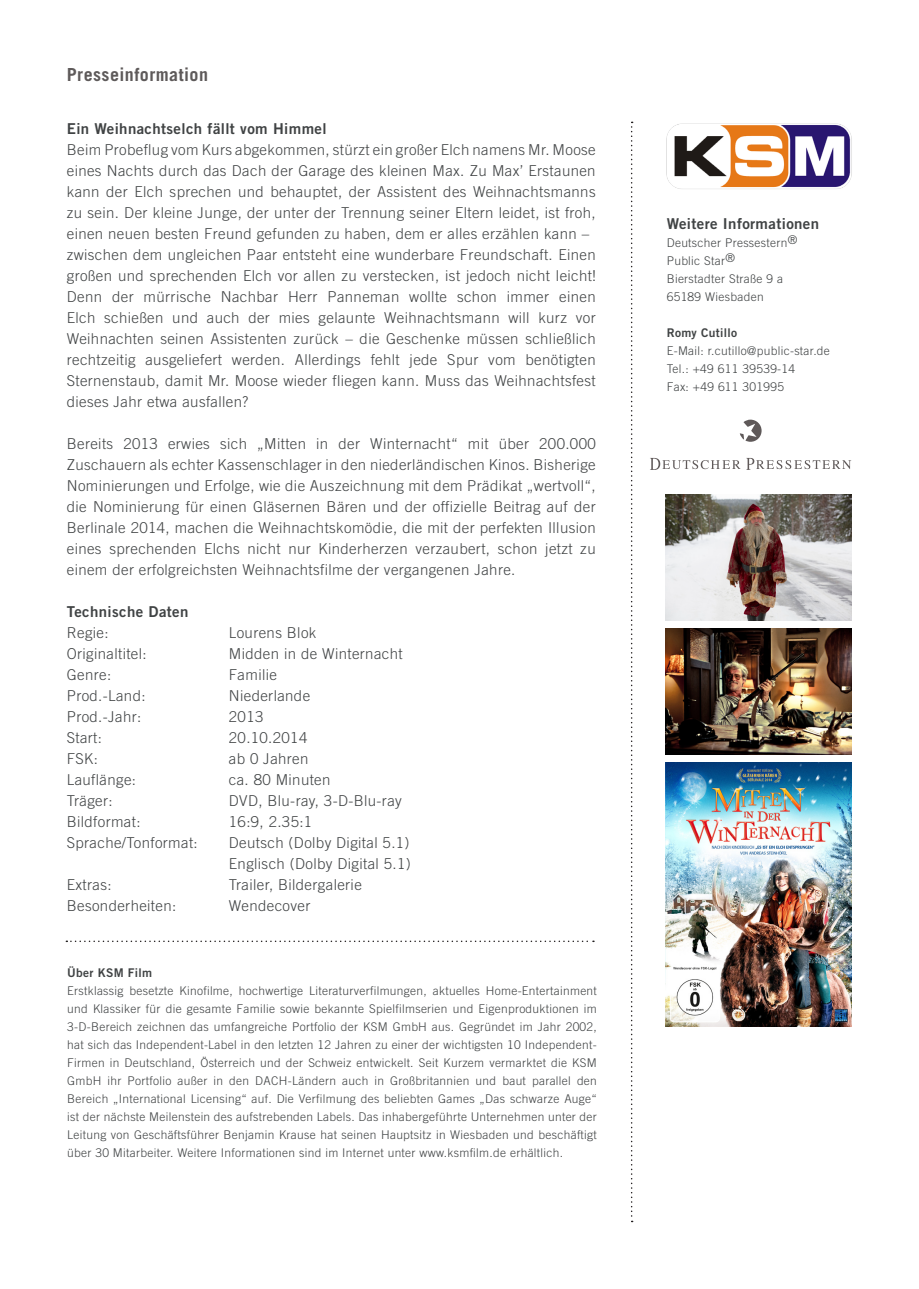
<style>
.page{position:relative;width:919px;height:1289px;background:#fff}
.page>*{position:absolute;margin:0;border:0;box-sizing:border-box;transform-origin:0 0}
.t1{font:700 18px "Trade Gothic LT";letter-spacing:.025em;color:#5e5a5a}
.t2{font:300 15px/21px "Trade Gothic LT";letter-spacing:.025em;color:#404344;text-align:justify}
.t3{font:15px "Trade Gothic LT Bold Two";letter-spacing:.025em;color:#404344}
.t4{font:300 12px/18px "Trade Gothic LT";letter-spacing:.025em;color:#404344}
.t5{font:12px "Trade Gothic LT Bold Two";letter-spacing:.025em;color:#404344}
.s1{font-family:"Trade Gothic LT Bold Two";font-weight:400}
</style>
<div class="page">
<svg style="left:631px;top:122px;width:1px;height:1100px"></svg>
<img style="left:666px;top:123px;width:186px;height:66px">
<svg style="left:739px;top:419px;width:22px;height:23px"></svg>
<svg style="left:650px;top:458px;width:90px;height:12px"></svg>
<svg style="left:746px;top:458px;width:105px;height:12px"></svg>
<svg style="left:66px;top:940px;width:528px;height:2px"></svg>
<img style="left:665px;top:494px;width:186px;height:126px">
<img style="left:665px;top:628px;width:186px;height:126px">
<img style="left:665px;top:762px;width:186px;height:264px">
<p class="t1" style="left:67px;top:63px;width:143px">Presseinformation</p>
<p class="t3" style="left:67px;top:119px;width:261px">Ein Weihnachtselch fällt vom Himmel</p>
<p class="t2" style="left:67px;top:139px;width:530px">Beim Probeflug vom Kurs abgekommen, stürzt ein großer Elch namens Mr. Moose eines Nachts durch das Dach der Garage des kleinen Max. Zu Max’ Erstaunen kann der Elch sprechen und behauptet, der Assistent des Weihnachtsmanns zu sein. Der kleine Junge, der unter der Trennung seiner Eltern leidet, ist froh, einen neuen besten Freund gefunden zu haben, dem er alles erzählen kann –</p>
<p class="t2" style="left:67px;top:244px;width:530px">zwischen dem ungleichen Paar entsteht eine wunderbare Freundschaft. Einen großen und sprechenden Elch vor allen zu verstecken, ist jedoch nicht leicht!<br>Denn der mürrische Nachbar Herr Panneman wollte schon immer einen Elch schießen und auch der mies gelaunte Weihnachtsmann will kurz vor Weihnachten seinen Assistenten zurück – die Geschenke müssen schließlich rechtzeitig ausgeliefert werden. Allerdings fehlt jede Spur vom benötigten Sternenstaub, damit Mr. Moose wieder fliegen kann. Muss das Weihnachtsfest dieses Jahr etwa ausfallen?</p>
<p class="t2" style="left:67px;top:433px;width:530px">Bereits 2013 erwies sich „Mitten in der Winternacht“ mit über 200.000<br>Zuschauern als echter Kassenschlager in den niederländischen Kinos. Bisherige Nominierungen und Erfolge, wie die Auszeichnung mit dem Prädikat „wertvoll“, die Nominierung für einen Gläsernen Bären und der offizielle Beitrag auf der Berlinale 2014, machen die Weihnachtskomödie, die mit der perfekten Illusion eines sprechenden Elchs nicht nur Kinderherzen verzaubert, schon jetzt zu einem der erfolgreichsten Weihnachtsfilme der vergangenen Jahre.</p>
<p class="t3" style="left:67px;top:602px;width:123px">Technische Daten</p>
<p class="t2" style="left:67px;top:622px;width:43px">Regie:</p>
<p class="t2" style="left:229px;top:622px;width:89px">Lourens Blok</p>
<p class="t2" style="left:67px;top:643px;width:81px">Originaltitel:</p>
<p class="t2" style="left:229px;top:643px;width:175px">Midden in de Winternacht</p>
<p class="t2" style="left:67px;top:664px;width:46px">Genre:</p>
<p class="t2" style="left:229px;top:664px;width:50px">Familie</p>
<p class="t2" style="left:67px;top:685px;width:80px">Prod.-Land:</p>
<p class="t2" style="left:229px;top:685px;width:83px">Niederlande</p>
<p class="t2" style="left:67px;top:706px;width:76px">Prod.-Jahr:</p>
<p class="t2" style="left:229px;top:706px;width:36px">2013</p>
<p class="t2" style="left:67px;top:727px;width:37px">Start:</p>
<p class="t2" style="left:229px;top:727px;width:80px">20.10.2014</p>
<p class="t2" style="left:67px;top:748px;width:33px">FSK:</p>
<p class="t2" style="left:229px;top:748px;width:81px">ab 0 Jahren</p>
<p class="t2" style="left:67px;top:769px;width:71px">Lauflänge:</p>
<p class="t2" style="left:229px;top:769px;width:103px">ca. 80 Minuten</p>
<p class="t2" style="left:67px;top:790px;width:47px">Träger:</p>
<p class="t2" style="left:229px;top:790px;width:174px">DVD, Blu-ray, 3-D-Blu-ray</p>
<p class="t2" style="left:67px;top:811px;width:75px">Bildformat:</p>
<p class="t2" style="left:229px;top:811px;width:85px">16:9, 2.35:1</p>
<p class="t2" style="left:67px;top:832px;width:132px">Sprache/Tonformat:</p>
<p class="t2" style="left:229px;top:832px;width:182px">Deutsch (Dolby Digital 5.1)</p>
<p class="t2" style="left:229px;top:853px;width:183px">Englisch (Dolby Digital 5.1)</p>
<p class="t2" style="left:67px;top:874px;width:46px">Extras:</p>
<p class="t2" style="left:229px;top:874px;width:134px">Trailer, Bildergalerie</p>
<p class="t2" style="left:67px;top:895px;width:111px">Besonderheiten:</p>
<p class="t2" style="left:229px;top:895px;width:83px">Wendecover</p>
<p class="t5" style="left:67px;top:965px;width:86px">Über KSM Film</p>
<p class="t4" style="left:67px;top:981px;width:531px;text-align:justify">Erstklassig besetzte Kinofilme, hochwertige Literaturverfilmungen, aktuelles Home-Entertainment und Klassiker für die gesamte Familie sowie bekannte Spielfilmserien und Eigenproduktionen im 3-D-Bereich zeichnen das umfangreiche Portfolio der KSM GmbH aus. Gegründet im Jahr 2002, hat sich das Independent-Label in den letzten 12 Jahren zu einer der wichtigsten 10 Independent-Firmen in Deutschland, Österreich und der Schweiz entwickelt. Seit Kurzem vermarktet die KSM GmbH ihr Portfolio außer in den DACH-Ländern auch in Großbritannien und baut parallel den Bereich „International Licensing“ auf. Die Verfilmung des beliebten Games „Das schwarze Auge“ ist der nächste Meilenstein des aufstrebenden Labels. Das inhabergeführte Unternehmen unter der Leitung von Geschäftsführer Benjamin Krause hat seinen Hauptsitz in Wiesbaden und beschäftigt über 30 Mitarbeiter. Weitere Informationen sind im Internet unter www.ksmfilm.de erhältlich.</p>
<p class="t3" style="left:666px;top:214px;width:154px">Weitere Informationen</p>
<p class="t4" style="left:666px;top:233px;width:132px">Deutscher Pressestern®<br>Public Star®</p>
<p class="t4" style="left:666px;top:269px;width:118px">Bierstadter Straße 9 a<br>65189 Wiesbaden</p>
<p class="t4" style="left:666px;top:323px;width:165px"><span class="s1">Romy Cutillo<br></span>E-Mail: r.cutillo@public-star.de</p>
<p class="t4" style="left:666px;top:359px;width:130px">Tel.: +49 611 39539-14<br>Fax: +49 611 301995</p>
</div>
